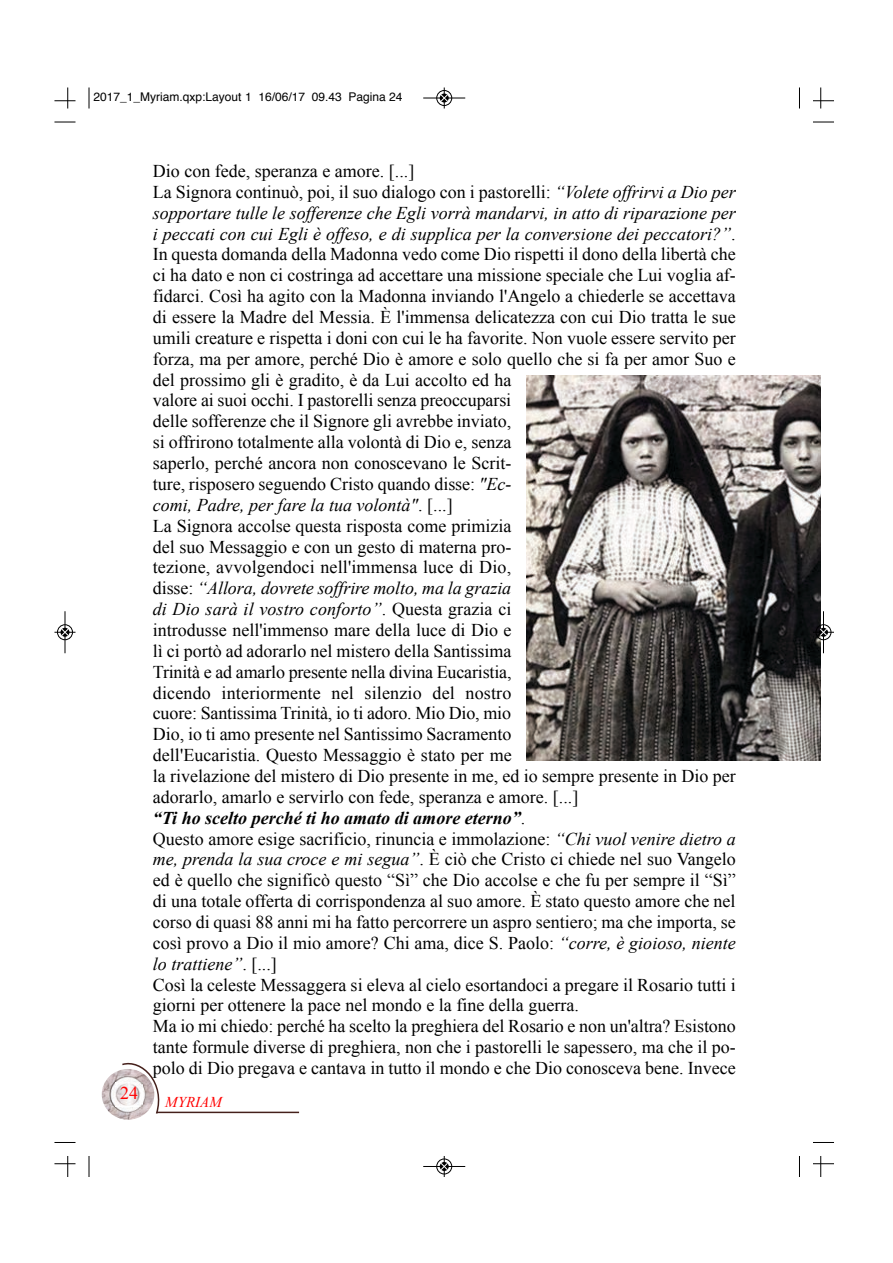
<style>
.page{position:relative;width:893px;height:1263px;background:#fff}
.page>*{position:absolute;margin:0;border:0;box-sizing:border-box;transform-origin:0 0}
.t1{font:18px/20.9px "Times New Roman";color:#000}
.t2{font:18px "Times New Roman";color:#f00}
.t3{font:italic 15px "Times New Roman";color:#f00}
.t4{font:12px "Helvetica";color:#000}
.s1{font-style:italic}
.s2{font-weight:700;font-style:italic}
</style>
<div class="page">
<svg style="left:122px;top:1062px;width:44px;height:52px"></svg>
<img style="left:102px;top:1069px;width:52px;height:51px">
<img style="left:116px;top:1082px;width:26px;height:24px">
<hr style="left:157px;top:1112px;width:142px;height:1px;background:#45201b">
<img style="left:526px;top:376px;width:294px;height:385px">
<svg style="left:89px;top:87px;width:1px;height:22px"></svg>
<svg style="left:54px;top:122px;width:21px;height:1px"></svg>
<svg style="left:54px;top:87px;width:21px;height:22px"></svg>
<svg style="left:799px;top:87px;width:1px;height:22px"></svg>
<svg style="left:813px;top:122px;width:21px;height:1px"></svg>
<svg style="left:813px;top:87px;width:21px;height:22px"></svg>
<svg style="left:89px;top:1156px;width:1px;height:21px"></svg>
<svg style="left:54px;top:1142px;width:21px;height:1px"></svg>
<svg style="left:54px;top:1156px;width:21px;height:21px"></svg>
<svg style="left:799px;top:1156px;width:1px;height:21px"></svg>
<svg style="left:813px;top:1142px;width:21px;height:1px"></svg>
<svg style="left:813px;top:1156px;width:21px;height:21px"></svg>
<div style="left:436px;top:90px;width:16px;height:16px;border:1px solid #000;border-radius:50%"></div>
<hr style="left:423px;top:98px;width:42px;height:1px;background:#000">
<svg style="left:440px;top:88px;width:8px;height:21px"></svg>
<div style="left:436px;top:1159px;width:16px;height:15px;border:1px solid #000;border-radius:50%"></div>
<hr style="left:423px;top:1166px;width:42px;height:1px;background:#000">
<svg style="left:440px;top:1156px;width:8px;height:21px"></svg>
<div style="left:57px;top:625px;width:16px;height:15px;border:1px solid #000;border-radius:50%"></div>
<hr style="left:65px;top:611px;width:1px;height:42px;background:#000">
<svg style="left:54px;top:629px;width:21px;height:7px"></svg>
<div style="left:815px;top:625px;width:16px;height:15px;border:1px solid #000;border-radius:50%"></div>
<hr style="left:823px;top:611px;width:1px;height:42px;background:#000">
<svg style="left:813px;top:629px;width:21px;height:7px"></svg>
<p class="t4" style="left:93px;top:92px;width:310px">2017_1_Myriam.qxp:Layout 1 16/06/17 09.43 Pagina 24</p>
<p class="t2" style="left:120px;top:1083px;width:19px">24</p>
<p class="t1" style="left:153px;top:161px;width:584px">Dio con fede, speranza e amore. [...]<br>La Signora continuò, poi, il suo dialogo con i pastorelli: <span class="s1">“Volete offrirvi a Dio per sopportare tulle le sofferenze che Egli vorrà mandarvi, in atto di riparazione per i peccati con cui Egli è offeso, e di supplica per la conversione dei peccatori?”</span>.<br>In questa domanda della Madonna vedo come Dio rispetti il dono della libertà che ci ha dato e non ci costringa ad accettare una missione speciale che Lui voglia af&shy;fidarci. Così ha agito con la Madonna inviando l'Angelo a chiederle se accettava di essere la Madre del Messia. È l'immensa delicatezza con cui Dio tratta le sue umili creature e rispetta i doni con cui le ha favorite. Non vuole essere servito per forza, ma per amore, perché Dio è amore e solo quello che si fa per amor Suo e del prossimo gli è gradito, è da Lui accolto ed ha<br>valore ai suoi occhi. I pastorelli senza preoccuparsi<br>delle sofferenze che il Signore gli avrebbe inviato,<br>si offrirono totalmente alla volontà di Dio e, senza<br>saperlo, perché ancora non conoscevano le Scrit-<br>ture, risposero seguendo Cristo quando disse: <span class="s1">"Ec-<br>comi, Padre, per fare la tua volontà"</span>. [...]<br>La Signora accolse questa risposta come primizia<br>del suo Messaggio e con un gesto di materna pro-<br>tezione, avvolgendoci nell'immensa luce di Dio,<br>disse: <span class="s1">“Allora, dovrete soffrire molto, ma la grazia<br>di Dio sarà il vostro conforto”</span>. Questa grazia ci<br>introdusse nell'immenso mare della luce di Dio e<br>lì ci portò ad adorarlo nel mistero della Santissima<br>Trinità e ad amarlo presente nella divina Eucaristia,<br>dicendo interiormente nel silenzio del nostro<br>cuore: Santissima Trinità, io ti adoro. Mio Dio, mio<br>Dio, io ti amo presente nel Santissimo Sacramento<br>dell'Eucaristia. Questo Messaggio è stato per me<br>la rivelazione del mistero di Dio presente in me, ed io sempre presente in Dio per adorarlo, amarlo e servirlo con fede, speranza e amore. [...]<br><span class="s2">“Ti ho scelto perché ti ho amato di amore eterno”</span>.<br>Questo amore esige sacrificio, rinuncia e immolazione: <span class="s1">“Chi vuol venire dietro a me, prenda la sua croce e mi segua”</span>. È ciò che Cristo ci chiede nel suo Vangelo ed è quello che significò questo “Sì” che Dio accolse e che fu per sempre il “Sì” di una totale offerta di corrispondenza al suo amore. È stato questo amore che nel corso di quasi 88 anni mi ha fatto percorrere un aspro sentiero; ma che importa, se così provo a Dio il mio amore? Chi ama, dice S. Paolo: <span class="s1">“corre, è gioioso, niente lo trattiene”</span>. [...]<br>Così la celeste Messaggera si eleva al cielo esortandoci a pregare il Rosario tutti i giorni per ottenere la pace nel mondo e la fine della guerra.<br>Ma io mi chiedo: perché ha scelto la preghiera del Rosario e non un'altra? Esistono tante formule diverse di preghiera, non che i pastorelli le sapessero, ma che il po&shy;polo di Dio pregava e cantava in tutto il mondo e che Dio conosceva bene. Invece</p>
<p class="t3" style="left:165px;top:1093px;width:58px">MYRIAM</p>
</div>
